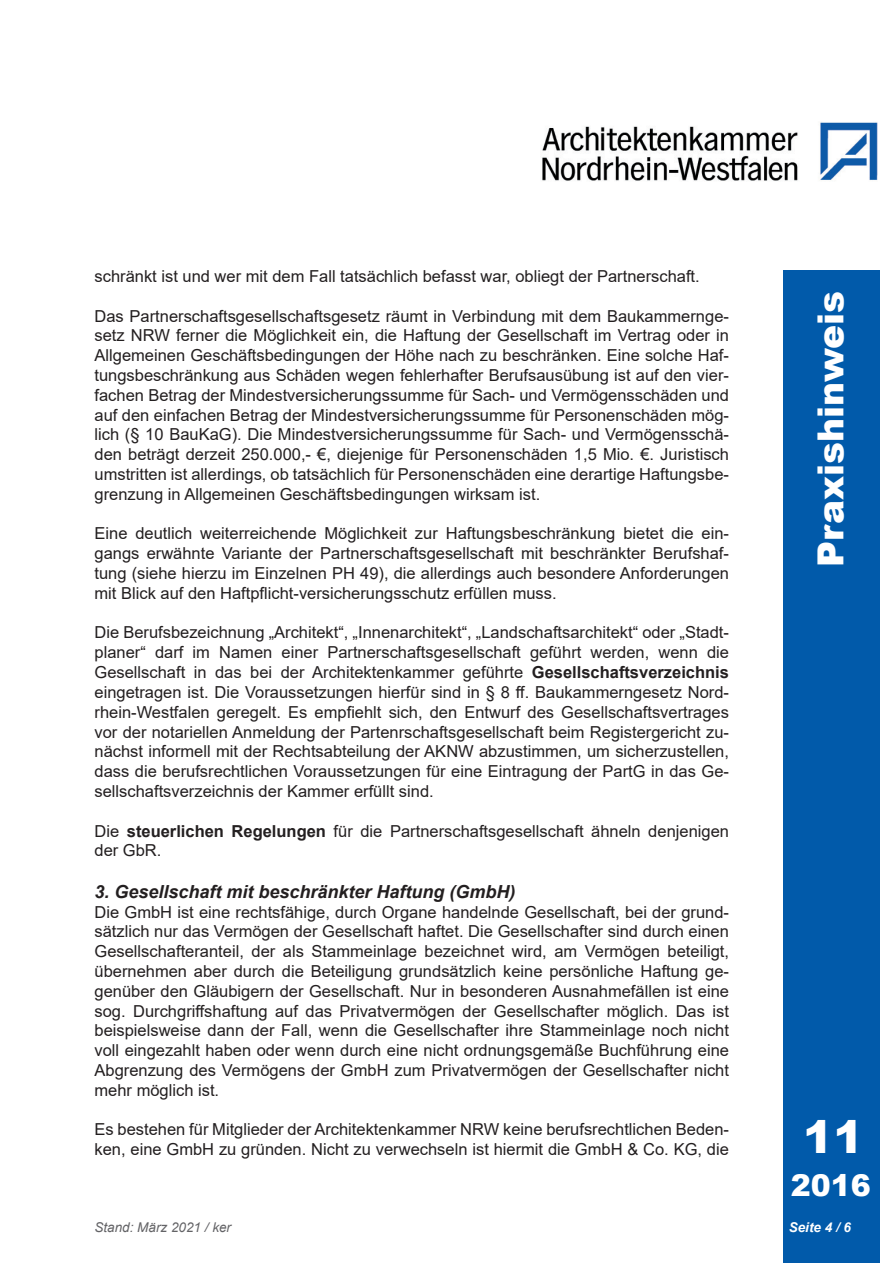
<style>
.page{position:relative;width:893px;height:1263px;background:#fff}
.page>*{position:absolute;margin:0;border:0;box-sizing:border-box;transform-origin:0 0}
.Zahl{font:900 45px "Arial";color:#fff}
.Praxishinweis__Balke{font:900 36px "Arial";color:#fff}
.Nummer_klein{font:900 30px "Arial";color:#fff}
.Zwischenüberschrift{font:italic 700 18px "Arial";color:#231f20}
.Fließtext{font:16.5px/19.8px "Arial";color:#231f20;text-align:justify}
.Fußnote{font:italic 13.5px "Arial";color:#636366}
.Seitenzahl{font:italic 700 13.5px "Arial";color:#fff}
.s1{font-weight:700}
</style>
<div class="page">
<div style="left:783px;top:270px;width:96px;height:993px;background:#015aaa"></div>
<img style="left:542px;top:122px;width:336px;height:59px">
<p class="Fließtext" style="left:94px;top:266px;width:607px">schränkt ist und wer mit dem Fall tatsächlich befasst war, obliegt der Partnerschaft.</p>
<p class="Fließtext" style="left:94px;top:306px;width:636px">Das Partnerschaftsgesellschaftsgesetz räumt in Verbindung mit dem Baukammernge&shy;setz NRW ferner die Möglichkeit ein, die Haftung der Gesellschaft im Vertrag oder in Allgemeinen Geschäftsbedingungen der Höhe nach zu beschränken. Eine solche Haf&shy;tungsbeschränkung aus Schäden wegen fehlerhafter Berufsausübung ist auf den vier&shy;fachen Betrag der Mindestversicherungssumme für Sach- und Vermögensschäden und auf den einfachen Betrag der Mindestversicherungssumme für Personenschäden mög&shy;lich (§ 10 BauKaG). Die Mindestversicherungssumme für Sach- und Vermögensschä&shy;den beträgt derzeit 250.000,- €, diejenige für Personenschäden 1,5 Mio. €. Juristisch umstritten ist allerdings, ob tatsächlich für Personenschäden eine derartige Haftungsbe&shy;grenzung in Allgemeinen Geschäftsbedingungen wirksam ist.</p>
<p class="Fließtext" style="left:94px;top:524px;width:636px">Eine deutlich weiterreichende Möglichkeit zur Haftungsbeschränkung bietet die ein&shy;gangs erwähnte Variante der Partnerschaftsgesellschaft mit beschränkter Berufshaf&shy;tung (siehe hierzu im Einzelnen PH 49), die allerdings auch besondere Anforderungen mit Blick auf den Haftpflicht-versicherungsschutz erfüllen muss.</p>
<p class="Fließtext" style="left:94px;top:623px;width:636px">Die Berufsbezeichnung „Architekt“, „Innenarchitekt“, „Landschaftsarchitekt“ oder „Stadt&shy;planer“ darf im Namen einer Partnerschaftsgesellschaft geführt werden, wenn die Gesellschaft in das bei der Architektenkammer geführte <span class="s1">Gesellschaftsverzeichnis </span>eingetragen ist. Die Voraussetzungen hierfür sind in § 8 ff. Baukammerngesetz Nord&shy;rhein-Westfalen geregelt. Es empfiehlt sich, den Entwurf des Gesellschaftsvertrages vor der notariellen Anmeldung der Partenrschaftsgesellschaft beim Registergericht zu&shy;nächst informell mit der Rechtsabteilung der AKNW abzustimmen, um sicherzustellen, dass die berufsrechtlichen Voraussetzungen für eine Eintragung der PartG in das Ge&shy;sellschaftsverzeichnis der Kammer erfüllt sind.</p>
<p class="Fließtext" style="left:94px;top:821px;width:636px">Die <span class="s1">steuerlichen Regelungen</span> für die Partnerschaftsgesellschaft ähneln denjenigen der GbR.</p>
<p class="Zwischenüberschrift" style="left:94px;top:879px;width:423px">3. Gesellschaft mit beschränkter Haftung (GmbH)</p>
<p class="Fließtext" style="left:94px;top:902px;width:636px">Die GmbH ist eine rechtsfähige, durch Organe handelnde Gesellschaft, bei der grund&shy;sätzlich nur das Vermögen der Gesellschaft haftet. Die Gesellschafter sind durch einen Gesellschafteranteil, der als Stammeinlage bezeichnet wird, am Vermögen beteiligt, übernehmen aber durch die Beteiligung grundsätzlich keine persönliche Haftung ge&shy;genüber den Gläubigern der Gesellschaft. Nur in besonderen Ausnahmefällen ist eine sog. Durchgriffshaftung auf das Privatvermögen der Gesellschafter möglich. Das ist beispielsweise dann der Fall, wenn die Gesellschafter ihre Stammeinlage noch nicht voll eingezahlt haben oder wenn durch eine nicht ordnungsgemäße Buchführung eine Abgrenzung des Vermögens der GmbH zum Privatvermögen der Gesellschafter nicht mehr möglich ist.</p>
<p class="Fließtext" style="left:94px;top:1119px;width:636px">Es bestehen für Mitglieder der Architektenkammer NRW keine berufsrechtlichen Beden&shy;ken, eine GmbH zu gründen. Nicht zu verwechseln ist hiermit die GmbH &amp; Co. KG, die</p>
<p class="Praxishinweis__Balke" style="left:805px;top:567px;width:278px;rotate:-90deg">Praxishinweis</p>
<p class="Zahl" style="left:803px;top:1104px;width:62px">11</p>
<p class="Nummer_klein" style="left:791px;top:1163px;width:82px">2016</p>
<p class="Fußnote" style="left:94px;top:1218px;width:138px">Stand: März 2021 / ker</p>
<p class="Seitenzahl" style="left:789px;top:1218px;width:64px">Seite 4 / 6</p>
</div>
